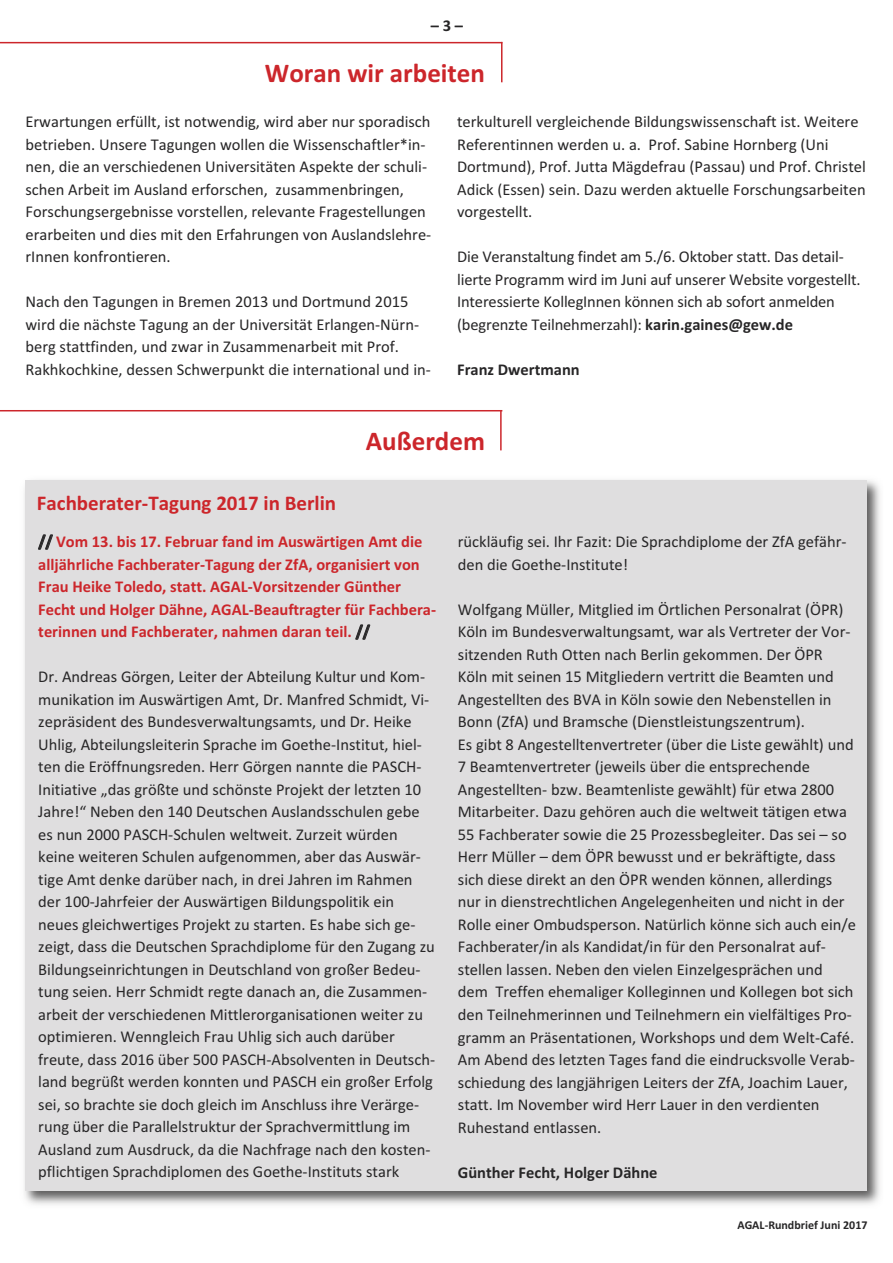
<style>
.page{position:relative;width:893px;height:1263px;background:#fff}
.page>*{position:absolute;margin:0;border:0;box-sizing:border-box;transform-origin:0 0}
.t1{font:700 27px "Calibri";color:#cc262b}
.t2{font:21px "Calibri Bold OTF";color:#cc262b}
.t3{font:16.5px/22.5px "Calibri";color:#272627}
.t4{font:16.5px/22.5px "Calibri Bold OTF";color:#cc262b}
.t5{font:16.5px "Calibri Bold OTF";color:#272627}
.t6{font:700 16.5px "Calibri";color:#272627}
.t7{font:700 12px "Calibri";color:#272627}
.s1{font-family:"Calibri Bold OTF"}
.s2{font-family:"Calibri";font-weight:700;color:#272627}
</style>
<div class="page">
<img style="left:24px;top:480px;width:856px;height:725px">
<div style="left:26px;top:480px;width:841px;height:711px;background:#dfdedf"></div>
<hr style="left:0;top:42px;width:502px;height:1px;background:#cc262b">
<hr style="left:501px;top:42px;width:1px;height:40px;background:#cc262b">
<hr style="left:0;top:410px;width:502px;height:1px;background:#cc262b">
<hr style="left:500px;top:410px;width:2px;height:40px;background:#cc262b">
<p class="t6" style="left:431px;top:16px;width:34px">– 3 –</p>
<h1 class="t1" style="left:265px;top:57px;width:222px">Woran wir arbeiten</h1>
<p class="t3" style="left:26px;top:110px;width:407px">Erwartungen erfüllt, ist notwendig, wird aber nur sporadisch betrieben. Unsere Tagungen wollen die Wissenschaftler*in&shy;nen, die an verschiedenen Universitäten Aspekte der schuli&shy;schen Arbeit im Ausland erforschen, zusammenbringen, Forschungsergebnisse vorstellen, relevante Fragestellungen erarbeiten und dies mit den Erfahrungen von Auslandslehre&shy;rInnen konfrontieren.</p>
<p class="t3" style="left:26px;top:290px;width:407px">Nach den Tagungen in Bremen 2013 und Dortmund 2015 wird die nächste Tagung an der Universität Erlangen-Nürn&shy;berg stattfinden, und zwar in Zusammenarbeit mit Prof.<br>Rakhkochkine, dessen Schwerpunkt die international und in-</p>
<p class="t3" style="left:457px;top:110px;width:410px">terkulturell vergleichende Bildungswissenschaft ist. Weitere Referentinnen werden u. a. Prof. Sabine Hornberg (Uni Dortmund), Prof. Jutta Mägdefrau (Passau) und Prof. Christel Adick (Essen) sein. Dazu werden aktuelle Forschungsarbeiten vorgestellt.</p>
<p class="t3" style="left:457px;top:245px;width:405px">Die Veranstaltung findet am 5./6. Oktober statt. Das detail&shy;lierte Programm wird im Juni auf unserer Website vorgestellt.<br>Interessierte KollegInnen können sich ab sofort anmelden (begrenzte Teilnehmerzahl): <span class="s1">karin.gaines@gew.de</span></p>
<p class="t5" style="left:457px;top:359px;width:124px">Franz Dwertmann</p>
<p class="t2" style="left:37px;top:490px;width:301px">Fachberater-Tagung 2017 in Berlin</p>
<h1 class="t1" style="left:366px;top:425px;width:121px">Außerdem</h1>
<p class="t4" style="left:38px;top:530px;width:399px"><span class="s2">//</span> Vom 13. bis 17. Februar fand im Auswärtigen Amt die alljährliche Fachberater-Tagung der ZfA, organisiert von Frau Heike Toledo, statt. AGAL-Vorsitzender Günther Fecht und Holger Dähne, AGAL-Beauftragter für Fachbera&shy;terinnen und Fachberater, nahmen daran teil. <span class="s2">//</span></p>
<p class="t3" style="left:38px;top:665px;width:398px">Dr. Andreas Görgen, Leiter der Abteilung Kultur und Kom&shy;munikation im Auswärtigen Amt, Dr. Manfred Schmidt, Vi&shy;zepräsident des Bundesverwaltungsamts, und Dr. Heike Uhlig, Abteilungsleiterin Sprache im Goethe-Institut, hiel&shy;ten die Eröffnungsreden. Herr Görgen nannte die PASCH-Initiative „das größte und schönste Projekt der letzten 10<br>Jahre!“ Neben den 140 Deutschen Auslandsschulen gebe es nun 2000 PASCH-Schulen weltweit. Zurzeit würden keine weiteren Schulen aufgenommen, aber das Auswär&shy;tige Amt denke darüber nach, in drei Jahren im Rahmen der 100-Jahrfeier der Auswärtigen Bildungspolitik ein neues gleichwertiges Projekt zu starten. Es habe sich ge&shy;zeigt, dass die Deutschen Sprachdiplome für den Zugang zu Bildungseinrichtungen in Deutschland von großer Bedeu&shy;tung seien. Herr Schmidt regte danach an, die Zusammen&shy;arbeit der verschiedenen Mittlerorganisationen weiter zu optimieren. Wenngleich Frau Uhlig sich auch darüber freute, dass 2016 über 500 PASCH-Absolventen in Deutsch&shy;land begrüßt werden konnten und PASCH ein großer Erfolg sei, so brachte sie doch gleich im Anschluss ihre Verärge&shy;rung über die Parallelstruktur der Sprachvermittlung im Ausland zum Ausdruck, da die Nachfrage nach den kosten&shy;pflichtigen Sprachdiplomen des Goethe-Instituts stark</p>
<p class="t3" style="left:458px;top:530px;width:390px">rückläufig sei. Ihr Fazit: Die Sprachdiplome der ZfA gefähr&shy;den die Goethe-Institute!</p>
<p class="t3" style="left:458px;top:598px;width:400px">Wolfgang Müller, Mitglied im Örtlichen Personalrat (ÖPR)<br>Köln im Bundesverwaltungsamt, war als Vertreter der Vor&shy;sitzenden Ruth Otten nach Berlin gekommen. Der ÖPR Köln mit seinen 15 Mitgliedern vertritt die Beamten und Angestellten des BVA in Köln sowie den Nebenstellen in Bonn (ZfA) und Bramsche (Dienstleistungszentrum).<br>Es gibt 8 Angestelltenvertreter (über die Liste gewählt) und 7 Beamtenvertreter (jeweils über die entsprechende Angestellten- bzw. Beamtenliste gewählt) für etwa 2800<br>Mitarbeiter. Dazu gehören auch die weltweit tätigen etwa 55 Fachberater sowie die 25 Prozessbegleiter. Das sei – so Herr Müller – dem ÖPR bewusst und er bekräftigte, dass sich diese direkt an den ÖPR wenden können, allerdings nur in dienstrechtlichen Angelegenheiten und nicht in der Rolle einer Ombudsperson. Natürlich könne sich auch ein/e Fachberater/in als Kandidat/in für den Personalrat auf&shy;stellen lassen. Neben den vielen Einzelgesprächen und dem Treffen ehemaliger Kolleginnen und Kollegen bot sich den Teilnehmerinnen und Teilnehmern ein vielfältiges Pro&shy;gramm an Präsentationen, Workshops und dem Welt-Café.<br>Am Abend des letzten Tages fand die eindrucksvolle Verab&shy;schiedung des langjährigen Leiters der ZfA, Joachim Lauer, statt. Im November wird Herr Lauer in den verdienten Ruhestand entlassen.</p>
<p class="t5" style="left:458px;top:1162px;width:201px">Günther Fecht, Holger Dähne</p>
<p class="t7" style="left:737px;top:1218px;width:132px">AGAL-Rundbrief Juni 2017</p>
</div>
